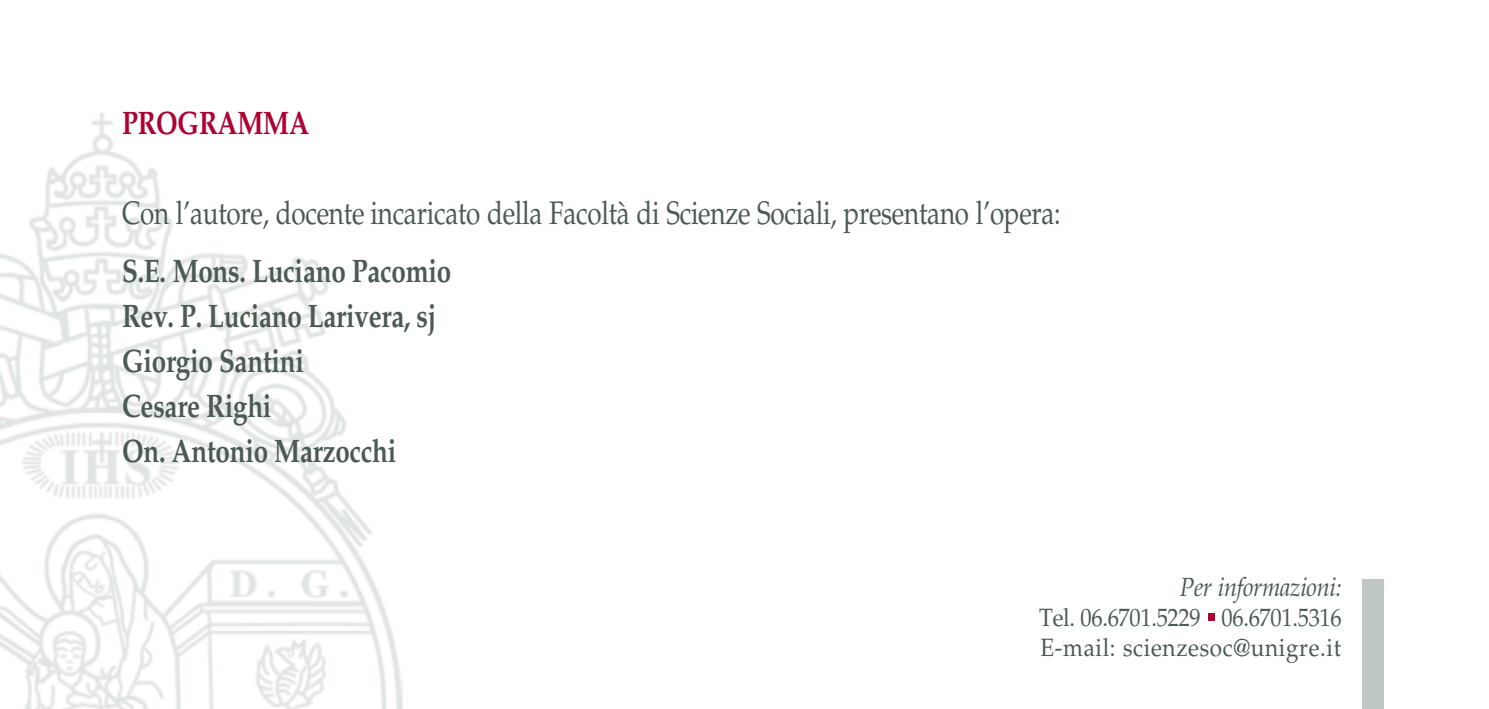
<style>
.page{position:relative;width:1489px;height:709px;background:#fff}
.page>*{position:absolute;margin:0;border:0;box-sizing:border-box;transform-origin:0 0}
.t1{font:700 32.5px/45px "Palatino";letter-spacing:-.01em;color:#4b5a52;scale:.8 1}
.t2{font:32.5px "Palatino";color:#4b5a52;scale:.8 1}
.t3{font:700 32.5px "Palatino";letter-spacing:-.01em;color:#ab0333;scale:.8 1}
.t4{font:italic 26.25px "Palatino";color:#4b5a52;scale:.9 1}
.t5{font:25px/30px "Palatino";color:#4b5a52;scale:.9 1}
</style>
<div class="page">
<img style="left:0;top:113px;width:403px;height:596px">
<div style="left:1362px;top:578px;width:21px;height:131px;background:#bfc8c3"></div>
<div style="left:1207px;top:613px;width:7px;height:7px;background:#ab0333"></div>
<p class="t3" style="left:122px;top:111px;width:235px">PROGRAMMA</p>
<p class="t2" style="left:122px;top:201px;width:1174px">Con l’autore, docente incaricato della Facoltà di Scienze Sociali, presentano l’opera:</p>
<p class="t1" style="left:122px;top:252px;width:413px">S.E. Mons. Luciano Pacomio<br>Rev. P. Luciano Larivera, sj<br>Giorgio Santini<br>Cesare Righi<br>On. Antonio Marzocchi</p>
<p class="t4" style="left:1179px;top:577px;width:181px">Per informazioni:</p>
<p class="t5" style="left:1039px;top:605px;width:337px">Tel. 06.6701.5229 06.6701.5316<br>E-mail: scienzesoc@unigre.it</p>
</div>
